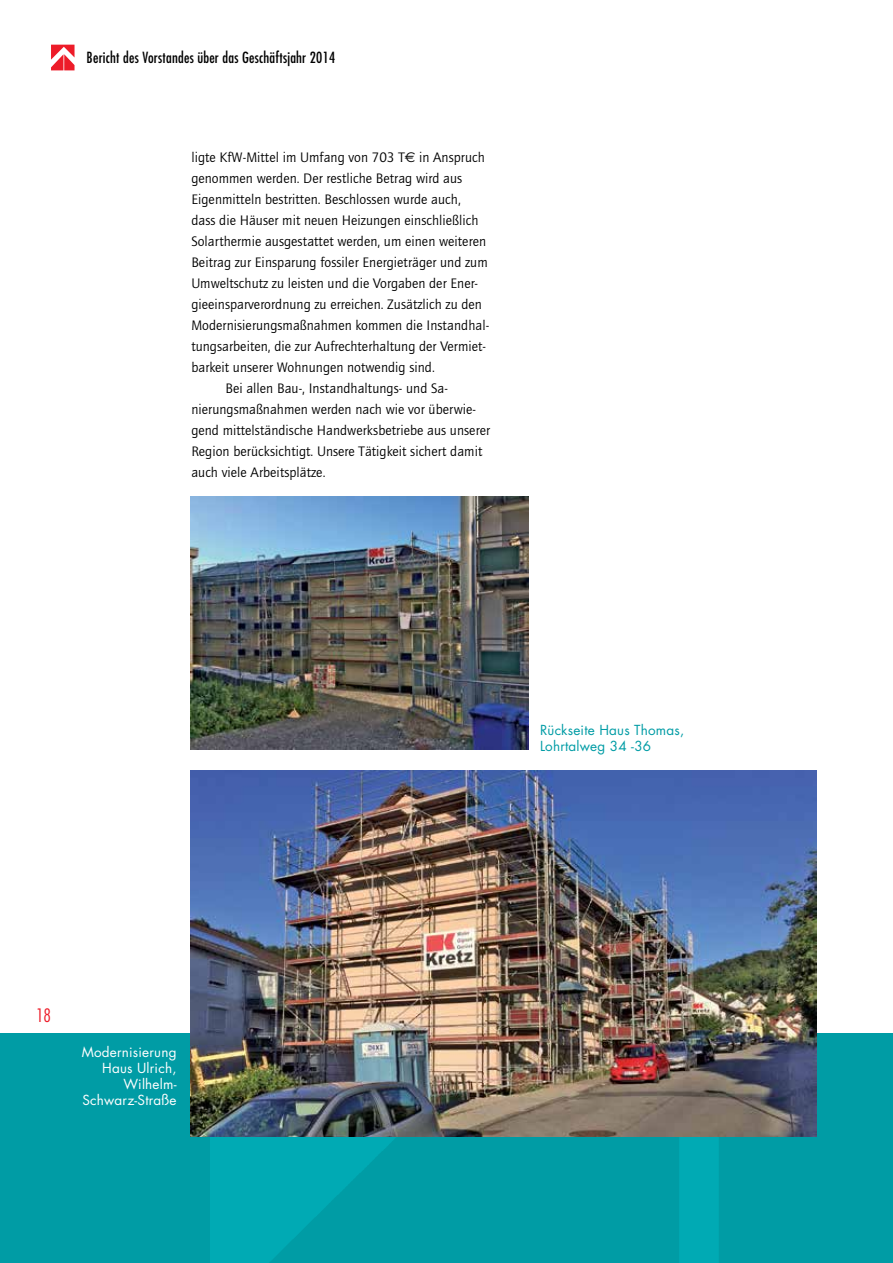
<style>
.page{position:relative;width:893px;height:1263px;background:#fff}
.page>*{position:absolute;margin:0;border:0;box-sizing:border-box;transform-origin:0 0}
.t1{font:300 condensed 18px "Futura";color:#ed1c29}
.t2{font:condensed 15px "Futura";letter-spacing:.015em;color:#000}
.t3{font:14.25px "Quay Sans";letter-spacing:.005em;color:#000}
.t4{font:13.5px/16.2px "Futura";letter-spacing:.015em;color:#fff;text-align:right}
.t5{font:13.5px/16.2px "Futura";letter-spacing:.015em;color:#009ca5}
.s1{font-family:"Euro Sans"}
</style>
<div class="page">
<svg style="left:51px;top:45px;width:24px;height:25px"></svg>
<div style="left:0;top:1033px;width:893px;height:230px;background:#009ca5"></div>
<img style="left:210px;top:1033px;width:607px;height:230px">
<img style="left:191px;top:771px;width:625px;height:365px">
<img style="left:191px;top:497px;width:337px;height:253px">
<p class="t2" style="left:87px;top:48px;width:250px">Bericht des Vorstandes über das Geschäftsjahr 2014</p>
<p class="t3" style="left:191px;top:149px;width:295px">ligte KfW-Mittel im Umfang von 703 T<span class="s1">€</span> in Anspruch</p>
<p class="t3" style="left:191px;top:170px;width:272px">genommen werden. Der restliche Betrag wird aus</p>
<p class="t3" style="left:191px;top:191px;width:271px">Eigenmitteln bestritten. Beschlossen wurde auch,</p>
<p class="t3" style="left:191px;top:212px;width:289px">dass die Häuser mit neuen Heizungen einschließlich</p>
<p class="t3" style="left:191px;top:233px;width:296px">Solarthermie ausgestattet werden, um einen weiteren</p>
<p class="t3" style="left:191px;top:254px;width:298px">Beitrag zur Einsparung fossiler Energieträger und zum</p>
<p class="t3" style="left:191px;top:275px;width:288px">Umweltschutz zu leisten und die Vorgaben der Ener-</p>
<p class="t3" style="left:191px;top:296px;width:292px">gieeinsparverordnung zu erreichen. Zusätzlich zu den</p>
<p class="t3" style="left:191px;top:317px;width:299px">Modernisierungsmaßnahmen kommen die Instandhal-</p>
<p class="t3" style="left:191px;top:338px;width:296px">tungsarbeiten, die zur Aufrechterhaltung der Vermiet-</p>
<p class="t3" style="left:191px;top:359px;width:245px">barkeit unserer Wohnungen notwendig sind.</p>
<p class="t3" style="left:225px;top:380px;width:223px">Bei allen Bau-, Instandhaltungs- und Sa-</p>
<p class="t3" style="left:191px;top:401px;width:286px">nierungsmaßnahmen werden nach wie vor überwie-</p>
<p class="t3" style="left:191px;top:422px;width:300px">gend mittelständische Handwerksbetriebe aus unserer</p>
<p class="t3" style="left:191px;top:443px;width:292px">Region berücksichtigt. Unsere Tätigkeit sichert damit</p>
<p class="t3" style="left:191px;top:464px;width:136px">auch viele Arbeitsplätze.</p>
<p class="t5" style="left:540px;top:722px;width:146px">Rückseite Haus Thomas,<br>Lohrtalweg 34 -36</p>
<p class="t1" style="left:36px;top:1004px;width:16px">18</p>
<p class="t4" style="left:82px;top:1043px;width:96px">Modernisierung<br>Haus Ulrich,<br>Wilhelm-<br>Schwarz-Straße</p>
</div>
